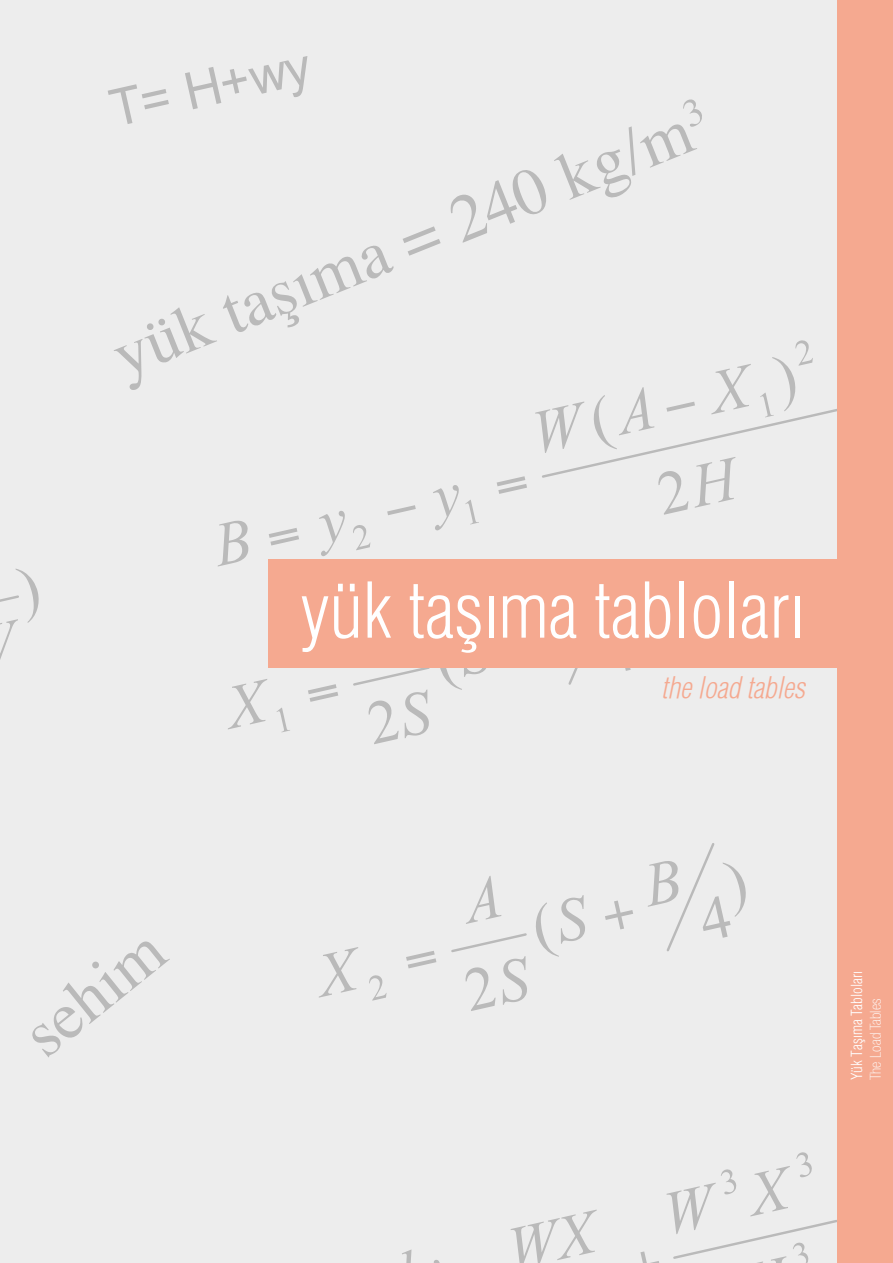
<style>
.page{position:relative;width:893px;height:1263px;background:#fff}
.page>*{position:absolute;margin:0;border:0;box-sizing:border-box;transform-origin:0 0}
.t1{font:300 condensed 75px "Helvetica";color:#fff}
.t2{font:28.5px "Helvetica Condensed Light Obl";color:#f5a990}
.t3{font:300 condensed 15px "Helvetica";color:#fff}
.t4{font:100 condensed 15px "Helvetica Neue LT Com";color:#fff}
</style>
<div class="page">
<div style="left:0;top:0;width:837px;height:1263px;background:#ededed"></div>
<svg style="left:108px;top:84px;width:61px;height:40px"></svg>
<svg style="left:185px;top:56px;width:122px;height:53px"></svg>
<svg style="left:0;top:569px;width:39px;height:91px"></svg>
<svg style="left:433px;top:485px;width:26px;height:45px"></svg>
<svg style="left:319px;top:511px;width:26px;height:45px"></svg>
<svg style="left:218px;top:521px;width:31px;height:45px"></svg>
<svg style="left:465px;top:500px;width:14px;height:24px"></svg>
<svg style="left:353px;top:525px;width:17px;height:25px"></svg>
<svg style="left:535px;top:340px;width:302px;height:175px"></svg>
<svg style="left:497px;top:476px;width:30px;height:18px"></svg>
<svg style="left:387px;top:505px;width:29px;height:10px"></svg>
<svg style="left:269px;top:528px;width:30px;height:17px"></svg>
<svg style="left:276px;top:708px;width:14px;height:24px"></svg>
<svg style="left:550px;top:667px;width:98px;height:18px"></svg>
<svg style="left:438px;top:667px;width:50px;height:23px"></svg>
<svg style="left:351px;top:667px;width:81px;height:77px"></svg>
<svg style="left:228px;top:679px;width:39px;height:50px"></svg>
<svg style="left:308px;top:684px;width:30px;height:18px"></svg>
<svg style="left:369px;top:975px;width:18px;height:26px"></svg>
<svg style="left:648px;top:843px;width:98px;height:109px"></svg>
<svg style="left:536px;top:895px;width:49px;height:62px"></svg>
<svg style="left:451px;top:933px;width:76px;height:78px"></svg>
<svg style="left:466px;top:876px;width:35px;height:48px"></svg>
<svg style="left:319px;top:947px;width:39px;height:51px"></svg>
<svg style="left:605px;top:900px;width:28px;height:29px"></svg>
<svg style="left:406px;top:951px;width:30px;height:17px"></svg>
<svg style="left:667px;top:1152px;width:170px;height:111px"></svg>
<svg style="left:511px;top:1209px;width:86px;height:54px"></svg>
<svg style="left:402px;top:1249px;width:38px;height:14px"></svg>
<svg style="left:640px;top:1251px;width:19px;height:12px"></svg>
<svg style="left:32px;top:941px;width:138px;height:116px"></svg>
<svg style="left:114px;top:307px;width:103px;height:83px"></svg>
<svg style="left:223px;top:245px;width:171px;height:87px"></svg>
<svg style="left:403px;top:226px;width:38px;height:30px"></svg>
<svg style="left:450px;top:170px;width:96px;height:73px"></svg>
<svg style="left:554px;top:99px;width:148px;height:101px"></svg>
<div style="left:269px;top:559px;width:593px;height:108px;background:#f5a990"></div>
<div style="left:837px;top:0;width:56px;height:1263px;background:#f5a990"></div>
<p class="t1" style="left:300px;top:566px;width:506px">yük taşıma tabloları</p>
<p class="t2" style="left:661px;top:671px;width:146px">the load tables</p>
<p class="t3" style="left:848px;top:1080px;width:111px;rotate:-90deg">Yük Taşıma Tabloları</p>
<p class="t4" style="left:867px;top:1080px;width:83px;rotate:-90deg">The Load Tables</p>
</div>
